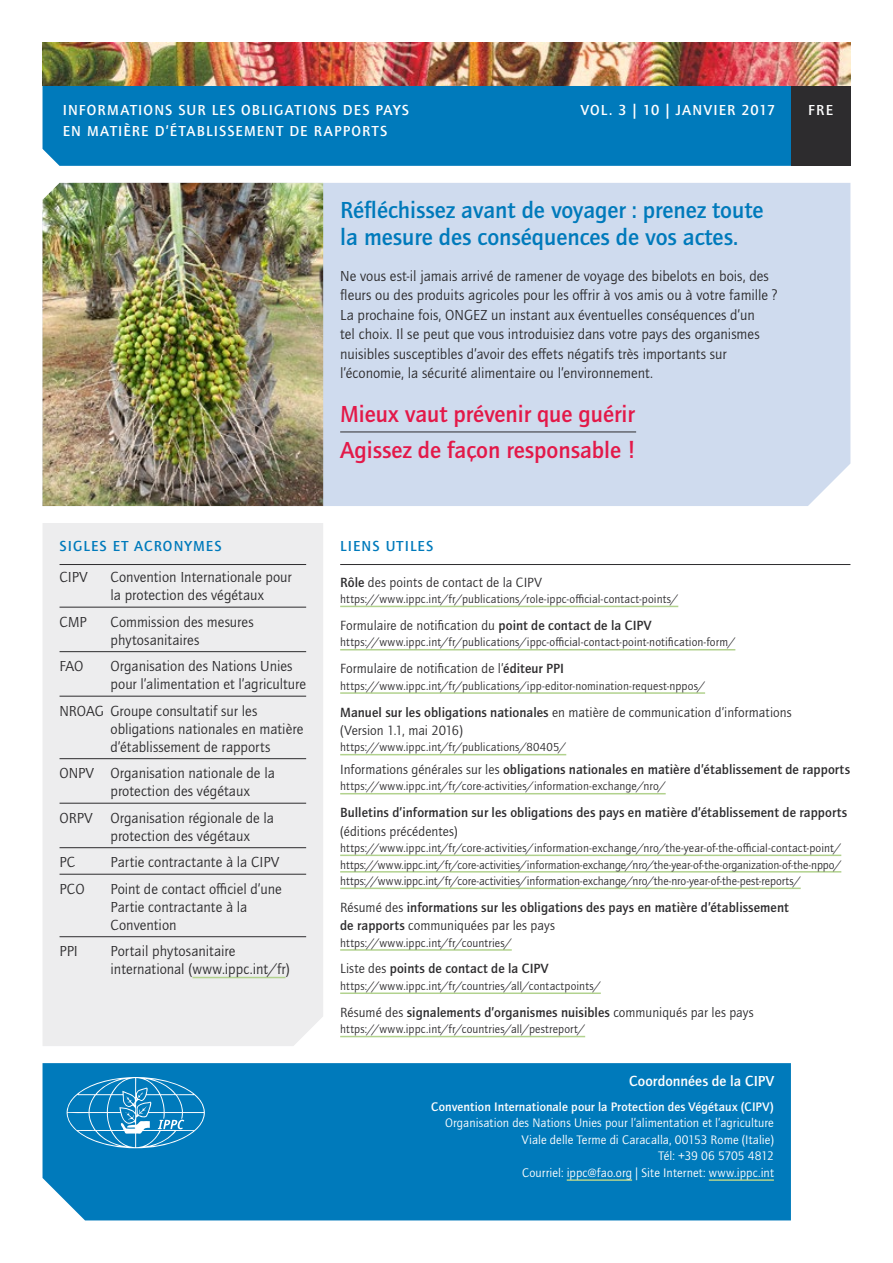
<style>
.page{position:relative;width:893px;height:1263px;background:#fff}
.page>*{position:absolute;margin:0;border:0;box-sizing:border-box;transform-origin:0 0}
.t1{font:500 24px/27px "Quay Sans ITC Std";color:#007abb}
.t2{font:500 24px/35.5px "Quay Sans ITC Std";color:#e31949}
.t3{font:15px/18px "Quay Sans ITC Std";color:#2d2c2e}
.t4{font:500 15px "Quay Sans ITC Std";letter-spacing:.075em;color:#fff}
.t5{font:500 15px "Quay Sans ITC Std";letter-spacing:.075em;color:#007abb}
.t6{font:500 13.8px/18.3px "Quay Sans ITC Std";letter-spacing:.015em;color:#2d2c2e}
.t7{font:13.8px/18.3px "Quay Sans ITC Std";letter-spacing:.005em;color:#2d2c2e}
.t8{font:12.75px/16.5px "Quay Sans ITC Std";letter-spacing:.005em;color:#fff;text-align:right}
.t9{font:500 12.75px "Quay Sans ITC Std";letter-spacing:.015em;color:#fff}
.t10{font:12px/16.5px "Quay Sans ITC Std";letter-spacing:.01em;color:#2d2c2e;text-align:justify}
.s1{font-weight:500}
.s2{font-weight:400}
</style>
<div class="page">
<div style="left:43px;top:1063px;width:748px;height:157px;background:#007abb"></div>
<svg style="left:67px;top:1077px;width:138px;height:71px"></svg>
<hr style="left:567px;top:1179px;width:65px;height:2px;background:#b2d28e">
<hr style="left:709px;top:1179px;width:65px;height:2px;background:#b2d28e">
<div style="left:323px;top:183px;width:527px;height:323px;background:#cfdbee"></div>
<hr style="left:340px;top:432px;width:296px;height:1px;background:#2d2c2e">
<div style="left:43px;top:523px;width:280px;height:523px;background:#ededee"></div>
<hr style="left:60px;top:564px;width:246px;height:1px;background:#2d2c2e">
<hr style="left:60px;top:607px;width:246px;height:1px;background:#2d2c2e">
<hr style="left:60px;top:651px;width:246px;height:1px;background:#2d2c2e">
<hr style="left:60px;top:696px;width:246px;height:1px;background:#2d2c2e">
<hr style="left:60px;top:758px;width:246px;height:1px;background:#2d2c2e">
<hr style="left:60px;top:803px;width:246px;height:1px;background:#2d2c2e">
<hr style="left:60px;top:847px;width:246px;height:1px;background:#2d2c2e">
<hr style="left:60px;top:874px;width:246px;height:1px;background:#2d2c2e">
<hr style="left:60px;top:936px;width:246px;height:1px;background:#2d2c2e">
<hr style="left:192px;top:977px;width:94px;height:1px;background:#b2d28e">
<hr style="left:340px;top:564px;width:510px;height:1px;background:#2d2c2e">
<hr style="left:340px;top:606px;width:338px;height:1px;background:#b2d28e">
<hr style="left:340px;top:649px;width:395px;height:1px;background:#b2d28e">
<hr style="left:340px;top:692px;width:365px;height:2px;background:#b2d28e">
<hr style="left:340px;top:754px;width:226px;height:1px;background:#b2d28e">
<hr style="left:340px;top:793px;width:326px;height:1px;background:#b2d28e">
<hr style="left:340px;top:854px;width:501px;height:2px;background:#b2d28e">
<hr style="left:340px;top:871px;width:501px;height:1px;background:#b2d28e">
<hr style="left:340px;top:887px;width:461px;height:2px;background:#b2d28e">
<hr style="left:340px;top:949px;width:172px;height:2px;background:#b2d28e">
<hr style="left:340px;top:992px;width:261px;height:2px;background:#b2d28e">
<hr style="left:340px;top:1036px;width:245px;height:1px;background:#b2d28e">
<div style="left:43px;top:85px;width:748px;height:81px;background:#007abb"></div>
<div style="left:791px;top:85px;width:59px;height:81px;background:#2d2c2e"></div>
<img style="left:43px;top:43px;width:807px;height:42px">
<img style="left:43px;top:183px;width:280px;height:323px">
<p class="t4" style="left:63px;top:102px;width:348px">Informations sur les obligations des pays</p>
<p class="t4" style="left:581px;top:102px;width:196px">vol. 3 | 10 | janvier 2017</p>
<p class="t4" style="left:808px;top:102px;width:27px">fre</p>
<p class="t4" style="left:63px;top:122px;width:326px">en matière d’établissement de rapports</p>
<p class="t5" style="left:60px;top:538px;width:164px">Sigles et acronymes</p>
<p class="t3" style="left:60px;top:568px;width:29px">CIPV</p>
<p class="t3" style="left:111px;top:568px;width:183px">Convention Internationale pour la protection des végétaux</p>
<p class="t3" style="left:60px;top:613px;width:29px">CMP</p>
<p class="t3" style="left:111px;top:613px;width:145px">Commission des mesures phytosanitaires</p>
<p class="t3" style="left:60px;top:657px;width:25px">FAO</p>
<p class="t3" style="left:111px;top:657px;width:197px">Organisation des Nations Unies pour l’alimentation et l’agriculture</p>
<p class="t3" style="left:111px;top:702px;width:194px;text-indent:-51px">NROAG Groupe consultatif sur les obligations nationales en matière d’établissement de rapports</p>
<p class="t3" style="left:111px;top:764px;width:166px;text-indent:-51px">ONPV Organisation nationale de la protection des végétaux</p>
<p class="t3" style="left:111px;top:809px;width:165px;text-indent:-51px">ORPV Organisation régionale de la protection des végétaux</p>
<p class="t3" style="left:60px;top:853px;width:17px">PC</p>
<p class="t3" style="left:111px;top:853px;width:170px">Partie contractante à la CIPV</p>
<p class="t3" style="left:60px;top:880px;width:27px">PCO</p>
<p class="t3" style="left:111px;top:880px;width:173px">Point de contact officiel d’une<br>Partie contractante à la<br>Convention</p>
<p class="t3" style="left:60px;top:942px;width:20px">PPI</p>
<p class="t3" style="left:111px;top:942px;width:181px">Portail phytosanitaire international (www.ippc.int/fr)</p>
<h1 class="t1" style="left:340px;top:197px;width:425px">Réfléchissez avant de voyager : prenez toute la mesure des conséquences de vos actes.</h1>
<p class="t3" style="left:340px;top:266px;width:439px;line-height:19.5px">Ne vous est-il jamais arrivé de ramener de voyage des bibelots en bois, des fleurs ou des produits agricoles pour les offrir à vos amis ou à votre famille ?<br>La prochaine fois, ONGEZ un instant aux éventuelles conséquences d’un<br>tel choix. Il se peut que vous introduisiez dans votre pays des organismes nuisibles susceptibles d’avoir des effets négatifs très importants sur l’économie, la sécurité alimentaire ou l’environnement.</p>
<h1 class="t2" style="left:340px;top:397px;width:297px">Mieux vaut prévenir que guérir<br>Agissez de façon responsable !</h1>
<p class="t5" style="left:340px;top:538px;width:9px">LIENS</p>
<p class="t5" style="left:386px;top:538px;width:27px">UTILES</p>
<p class="t7" style="left:340px;top:573px;width:203px"><span class="s1">Rôle</span> des points de contact de la CIPV</p>
<p class="t10" style="left:340px;top:591px;width:340px">https://www.ippc.int/fr/publications/role-ippc-official-contact-points/</p>
<p class="t7" style="left:340px;top:616px;width:313px">Formulaire de notification du <span class="s1">point de contact de la CIPV</span></p>
<p class="t10" style="left:340px;top:634px;width:397px">https://www.ippc.int/fr/publications/ippc-official-contact-point-notification-form/</p>
<p class="t7" style="left:340px;top:660px;width:223px">Formulaire de notification de l’<span class="s1">éditeur PPI</span></p>
<p class="t10" style="left:340px;top:678px;width:366px">https://www.ippc.int/fr/publications/ipp-editor-nomination-request-nppos/</p>
<p class="t7" style="left:340px;top:703px;width:453px"><span class="s1">Manuel sur les obligations nationales</span> en matière de communication d’informations (Version 1.1, mai 2016)</p>
<p class="t10" style="left:340px;top:739px;width:228px">https://www.ippc.int/fr/publications/80405/</p>
<p class="t6" style="left:340px;top:760px;width:511px"><span class="s2">Informations générales sur les</span> obligations nationales en matière d’établissement de rapports</p>
<p class="t10" style="left:340px;top:778px;width:327px">https://www.ippc.int/fr/core-activities/information-exchange/nro/</p>
<p class="t6" style="left:340px;top:804px;width:508px">Bulletins d’information sur les obligations des pays en matière d’établissement de rapports</p>
<p class="t7" style="left:340px;top:822px;width:119px">(éditions précédentes)</p>
<p class="t10" style="left:340px;top:840px;width:503px">https://www.ippc.int/fr/core-activities/information-exchange/nro/the-year-of-the-official-contact-point/ https://www.ippc.int/fr/core-activities/information-exchange/nro/the-year-of-the-organization-of-the-nppo/ https://www.ippc.int/fr/core-activities/information-exchange/nro/the-nro-year-of-the-pest-reports/</p>
<p class="t6" style="left:340px;top:898px;width:450px"><span class="s2">Résumé des</span> informations sur les obligations des pays en matière d’établissement de rapports <span class="s2">communiquées par les pays</span></p>
<p class="t10" style="left:340px;top:935px;width:173px">https://www.ippc.int/fr/countries/</p>
<p class="t6" style="left:340px;top:960px;width:210px"><span class="s2">Liste des</span> points de contact de la CIPV</p>
<p class="t10" style="left:340px;top:978px;width:262px">https://www.ippc.int/fr/countries/all/contactpoints/</p>
<p class="t6" style="left:340px;top:1003px;width:415px"><span class="s2">Résumé des</span> signalements d’organismes nuisibles <span class="s2">communiqués par les pays</span></p>
<p class="t10" style="left:340px;top:1021px;width:246px">https://www.ippc.int/fr/countries/all/pestreport/</p>
<p class="t4" style="left:629px;top:1072px;width:146px">Coordonnées de la CIPV</p>
<p class="t9" style="left:431px;top:1099px;width:344px">Convention Internationale pour la Protection des Végétaux (CIPV)</p>
<p class="t8" style="left:445px;top:1115px;width:330px">Organisation des Nations Unies pour l’alimentation et l’agriculture Viale delle Terme di Caracalla, 00153 Rome (Italie)<br>Tél: +39 06 5705 4812<br>Courriel: ippc@fao.org | Site Internet: www.ippc.int</p>
</div>
